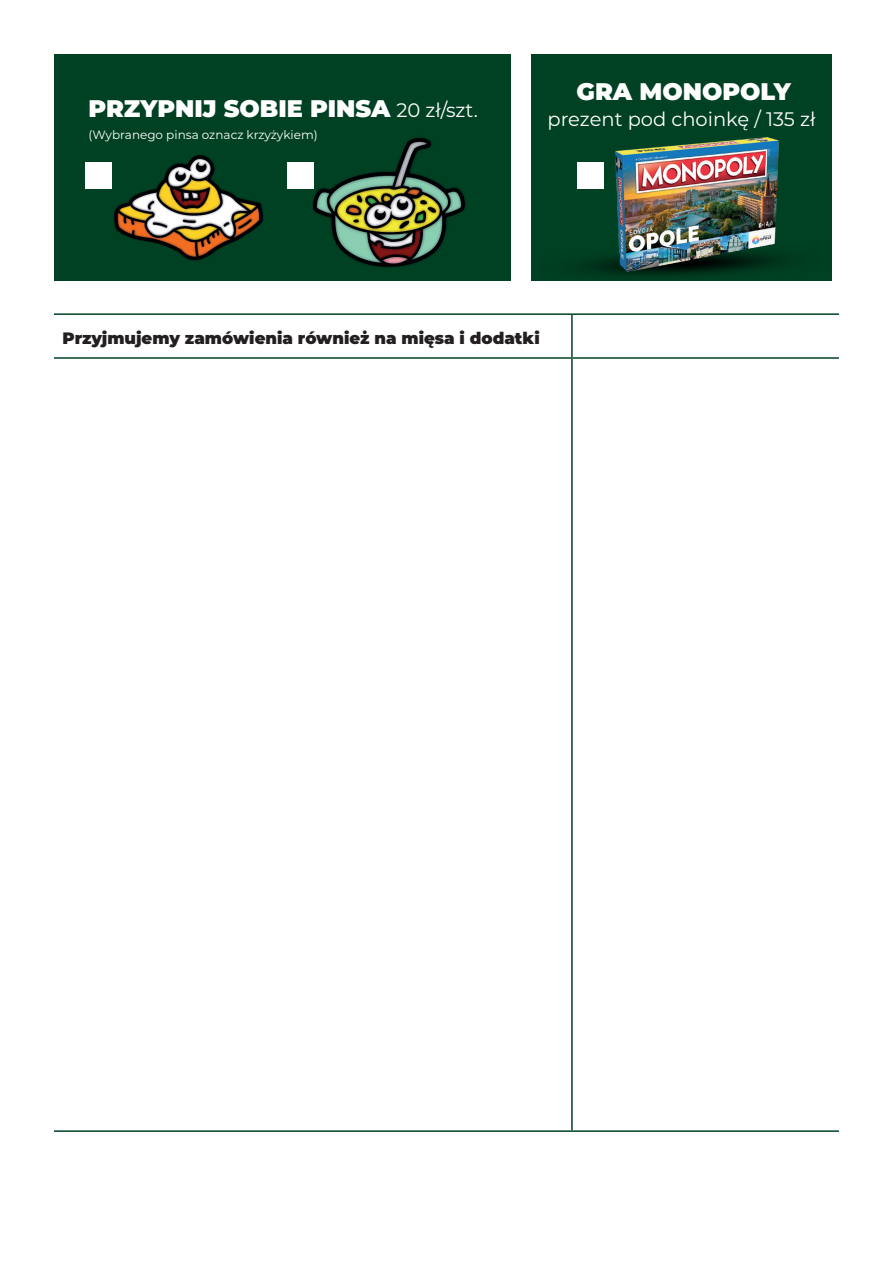
<style>
.page{position:relative;width:893px;height:1263px;background:#fff}
.page>*{position:absolute;margin:0;border:0;box-sizing:border-box;transform-origin:0 0}
.t1{font:900 24px "Montserrat";color:#fff}
.t2{font:19.5px "Montserrat";color:#fff}
.t3{font:900 16.5px "Montserrat";color:#231f20}
.t4{font:12px "Montserrat";color:#fff}
.s1{font-weight:400;font-size:19.5px}
</style>
<div class="page">
<div style="left:54px;top:54px;width:456px;height:227px;background:#004123"></div>
<div style="left:531px;top:54px;width:301px;height:227px;background:#004123"></div>
<img style="left:577px;top:138px;width:208px;height:138px">
<div style="left:85px;top:162px;width:26px;height:26px;background:#fff"></div>
<div style="left:577px;top:162px;width:26px;height:26px;background:#fff"></div>
<hr style="left:54px;top:313px;width:518px;height:2px;background:#004123">
<hr style="left:572px;top:313px;width:267px;height:2px;background:#004123">
<hr style="left:571px;top:315px;width:2px;height:42px;background:#004123">
<hr style="left:54px;top:357px;width:518px;height:2px;background:#004123">
<hr style="left:572px;top:357px;width:267px;height:2px;background:#004123">
<hr style="left:571px;top:359px;width:2px;height:771px;background:#004123">
<hr style="left:54px;top:1130px;width:518px;height:2px;background:#004123">
<hr style="left:572px;top:1130px;width:267px;height:2px;background:#004123">
<img style="left:90px;top:155px;width:174px;height:106px">
<img style="left:287px;top:137px;width:179px;height:130px">
<h1 class="t1" style="left:88px;top:90px;width:391px">PRZYPNIJ SOBIE PINSA <span class="s1">20 zł/szt.</span></h1>
<p class="t4" style="left:88px;top:126px;width:231px">(Wybranego pinsa oznacz krzyżykiem)</p>
<h1 class="t1" style="left:577px;top:73px;width:216px">GRA MONOPOLY</h1>
<p class="t2" style="left:547px;top:105px;width:270px">prezent pod choinkę / 135 zł</p>
<p class="t3" style="left:63px;top:326px;width:479px">Przyjmujemy zamówienia również na mięsa i dodatki</p>
</div>
